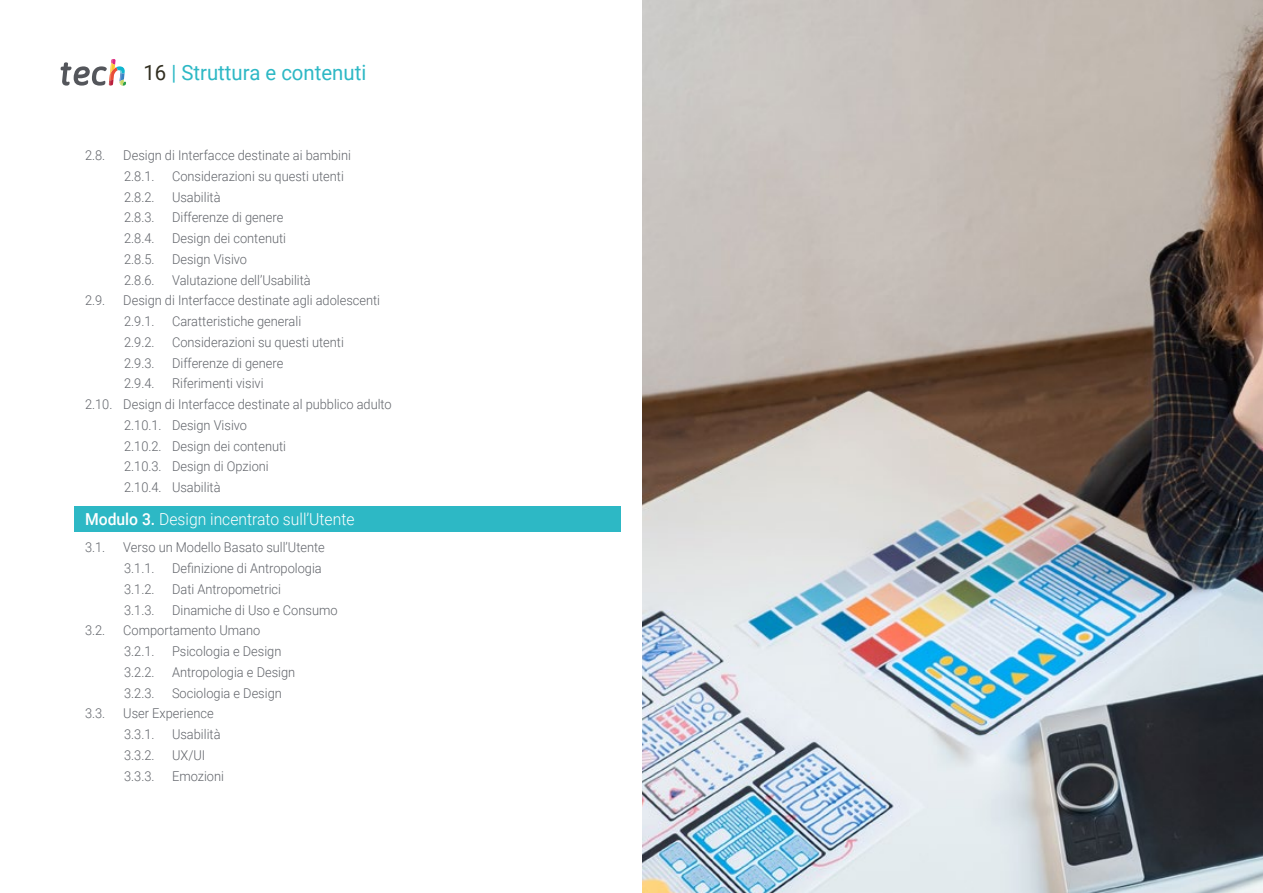
<style>
.page{position:relative;width:1263px;height:893px;background:#fff}
.page>*{position:absolute;margin:0;border:0;box-sizing:border-box;transform-origin:0 0}
.t1{font:21px "Roboto";color:#2db8c5}
.t2{font:300 16.5px "Roboto";color:#fff;scale:.95 1}
.t3{font:300 13.5px/20.7px "Roboto";color:#61646a;scale:.95 1}
.s1{color:#312e20}
.s2{font-weight:500}
</style>
<div class="page">
<svg style="left:61px;top:59px;width:65px;height:27px"></svg>
<div style="left:74px;top:506px;width:547px;height:25px;background:#2db8c5"></div>
<img style="left:642px;top:0;width:621px;height:893px">
<h1 class="t1" style="left:144px;top:57px;width:224px"><span class="s1">16</span> | Struttura e contenuti</h1>
<p class="t3" style="left:85px;top:144px;width:23px">2.8.</p>
<p class="t3" style="left:123px;top:144px;width:241px">Design di Interfacce destinate ai bambini<br>2.8.1.</p>
<p class="t3" style="left:172px;top:165px;width:182px">Considerazioni su questi utenti</p>
<p class="t3" style="left:124px;top:186px;width:34px">2.8.2.</p>
<p class="t3" style="left:172px;top:186px;width:53px">Usabilità</p>
<p class="t3" style="left:124px;top:207px;width:34px">2.8.3.</p>
<p class="t3" style="left:172px;top:207px;width:119px">Differenze di genere</p>
<p class="t3" style="left:124px;top:227px;width:34px">2.8.4.</p>
<p class="t3" style="left:172px;top:227px;width:122px">Design dei contenuti</p>
<p class="t3" style="left:124px;top:248px;width:34px">2.8.5.</p>
<p class="t3" style="left:172px;top:248px;width:81px">Design Visivo</p>
<p class="t3" style="left:124px;top:269px;width:34px">2.8.6.</p>
<p class="t3" style="left:172px;top:269px;width:148px">Valutazione dell’Usabilità</p>
<p class="t3" style="left:85px;top:290px;width:23px">2.9.</p>
<p class="t3" style="left:123px;top:290px;width:272px">Design di Interfacce destinate agli adolescenti<br>2.9.1.</p>
<p class="t3" style="left:172px;top:310px;width:137px">Caratteristiche generali</p>
<p class="t3" style="left:124px;top:331px;width:34px">2.9.2.</p>
<p class="t3" style="left:172px;top:331px;width:182px">Considerazioni su questi utenti</p>
<p class="t3" style="left:124px;top:352px;width:34px">2.9.3.</p>
<p class="t3" style="left:172px;top:352px;width:119px">Differenze di genere</p>
<p class="t3" style="left:124px;top:373px;width:34px">2.9.4.</p>
<p class="t3" style="left:172px;top:373px;width:98px">Riferimenti visivi</p>
<p class="t3" style="left:85px;top:393px;width:324px">2.10. Design di Interfacce destinate al pubblico adulto</p>
<p class="t3" style="left:124px;top:414px;width:131px">2.10.1. Design Visivo</p>
<p class="t3" style="left:124px;top:435px;width:172px">2.10.2. Design dei contenuti</p>
<p class="t3" style="left:124px;top:456px;width:154px">2.10.3. Design di Opzioni</p>
<p class="t3" style="left:124px;top:476px;width:103px">2.10.4. Usabilità</p>
<p class="t2" style="left:85px;top:508px;width:285px"><span class="s2">Modulo 3.</span> Design incentrato sull’Utente</p>
<p class="t3" style="left:85px;top:537px;width:23px">3.1.</p>
<p class="t3" style="left:123px;top:537px;width:214px">Verso un Modello Basato sull’Utente<br>3.1.1.</p>
<p class="t3" style="left:172px;top:557px;width:159px">Definizione di Antropologia</p>
<p class="t3" style="left:124px;top:578px;width:34px">3.1.2.</p>
<p class="t3" style="left:172px;top:578px;width:116px">Dati Antropometrici</p>
<p class="t3" style="left:124px;top:599px;width:34px">3.1.3.</p>
<p class="t3" style="left:172px;top:599px;width:176px">Dinamiche di Uso e Consumo</p>
<p class="t3" style="left:85px;top:620px;width:23px">3.2.</p>
<p class="t3" style="left:123px;top:620px;width:146px">Comportamento Umano<br>3.2.1.</p>
<p class="t3" style="left:172px;top:640px;width:117px">Psicologia e Design</p>
<p class="t3" style="left:124px;top:661px;width:34px">3.2.2.</p>
<p class="t3" style="left:172px;top:661px;width:131px">Antropologia e Design</p>
<p class="t3" style="left:124px;top:682px;width:34px">3.2.3.</p>
<p class="t3" style="left:172px;top:682px;width:117px">Sociologia e Design</p>
<p class="t3" style="left:85px;top:703px;width:23px">3.3.</p>
<p class="t3" style="left:123px;top:703px;width:97px">User Experience<br>3.3.1.</p>
<p class="t3" style="left:172px;top:723px;width:53px">Usabilità</p>
<p class="t3" style="left:124px;top:744px;width:34px">3.3.2.</p>
<p class="t3" style="left:172px;top:744px;width:36px">UX/UI</p>
<p class="t3" style="left:124px;top:765px;width:34px">3.3.3.</p>
<p class="t3" style="left:172px;top:765px;width:56px">Emozioni</p>
</div>
